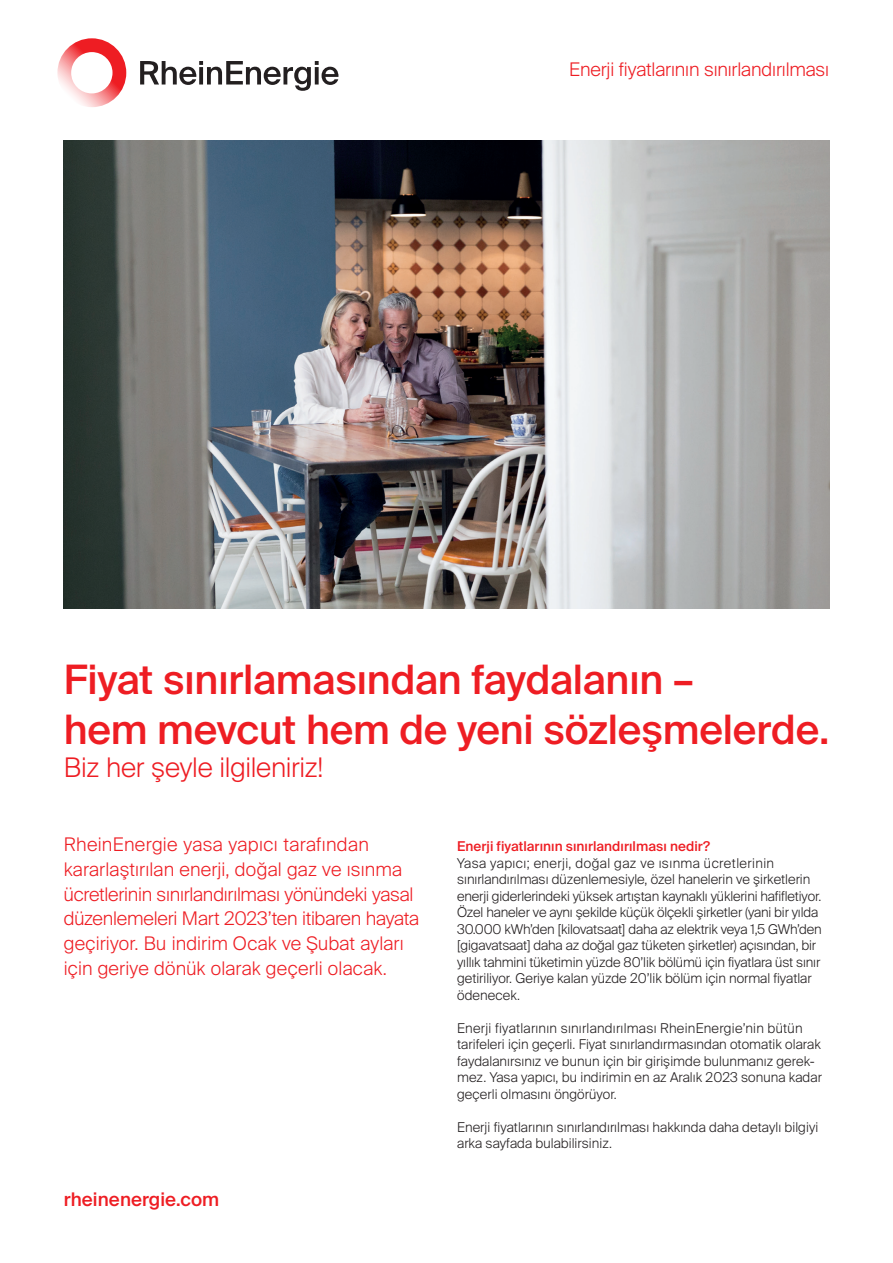
<style>
.page{position:relative;width:893px;height:1263px;background:#fff}
.page>*{position:absolute;margin:0;border:0;box-sizing:border-box;transform-origin:0 0}
.t1{font:500 40.5px/49.5px "Suisse Intl";letter-spacing:-.005em;color:#ee1d23}
.t2{font:300 27px "Suisse Intl";letter-spacing:-.005em;color:#ee1d23}
.t3{font:300 18.75px/24.8px "Suisse Intl";color:#ee1d23}
.t4{font:500 18.75px "Suisse Intl";letter-spacing:.005em;color:#ee1d23}
.t5{font:300 13.5px/16.5px "Suisse Intl";color:#231f20}
.t6{font:500 13.5px "Suisse Intl";letter-spacing:.005em;color:#ee1d23}
</style>
<div class="page">
<svg style="left:140px;top:61px;width:198px;height:30px"></svg>
<svg style="left:57px;top:38px;width:69px;height:69px"></svg>
<img style="left:64px;top:140px;width:765px;height:468px">
<h3 class="t3" style="left:569px;top:57px;width:261px">Enerji fiyatlarının sınırlandırılması</h3>
<h1 class="t1" style="left:64px;top:656px;width:767px">Fiyat sınırlamasından faydalanın –<br>hem mevcut hem de yeni sözleşmelerde.</h1>
<h2 class="t2" style="left:64px;top:752px;width:261px">Biz her şeyle ilgileniriz!</h2>
<p class="t3" style="left:64px;top:832px;width:357px">RheinEnergie yasa yapıcı tarafından kararlaştırılan enerji, doğal gaz ve ısınma ücretlerinin sınırlandırılması yönündeki yasal düzenlemeleri Mart 2023’ten itibaren hayata geçiriyor. Bu indirim Ocak ve Şubat ayları için geriye dönük olarak geçerli olacak.</p>
<h3 class="t4" style="left:64px;top:1188px;width:157px">rheinenergie.com</h3>
<p class="t6" style="left:457px;top:838px;width:255px">Enerji fiyatlarının sınırlandırılması nedir?</p>
<p class="t5" style="left:457px;top:855px;width:366px">Yasa yapıcı; enerji, doğal gaz ve ısınma ücretlerinin sınırlandırılması düzenlemesiyle, özel hanelerin ve şirketlerin enerji giderlerindeki yüksek artıştan kaynaklı yüklerini hafifletiyor.<br>Özel haneler ve aynı şekilde küçük ölçekli şirketler (yani bir yılda 30.000 kWh’den [kilovatsaat] daha az elektrik veya 1,5 GWh’den [gigavatsaat] daha az doğal gaz tüketen şirketler) açısından, bir yıllık tahmini tüketimin yüzde 80’lik bölümü için fiyatlara üst sınır getiriliyor. Geriye kalan yüzde 20’lik bölüm için normal fiyatlar ödenecek.</p>
<p class="t5" style="left:457px;top:1020px;width:366px">Enerji fiyatlarının sınırlandırılması RheinEnergie’nin bütün tarifeleri için geçerli. Fiyat sınırlandırmasından otomatik olarak faydalanırsınız ve bunun için bir girişimde bulunmanız gerek&shy;mez. Yasa yapıcı, bu indirimin en az Aralık 2023 sonuna kadar geçerli olmasını öngörüyor.</p>
<p class="t5" style="left:457px;top:1119px;width:363px">Enerji fiyatlarının sınırlandırılması hakkında daha detaylı bilgiyi arka sayfada bulabilirsiniz.</p>
</div>
